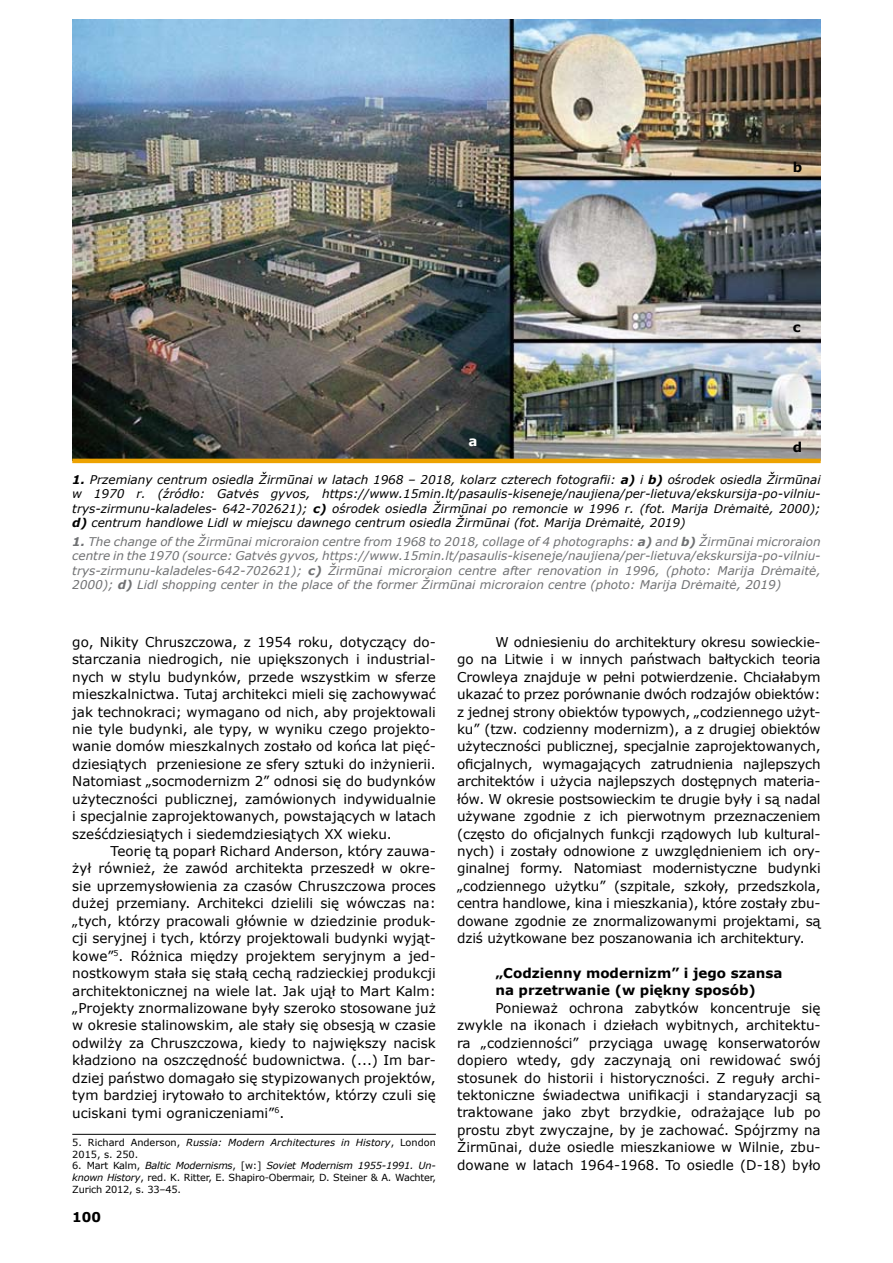
<style>
.page{position:relative;width:893px;height:1263px;background:#fff}
.page>*{position:absolute;margin:0;border:0;box-sizing:border-box;transform-origin:0 0}
.t1{font:13.5px/17.4px "Verdana";color:#000;text-align:justify}
.t2{font:700 13.5px/17.4px "Verdana";color:#000}
.t3{font:700 13.5px "Verdana";color:#fff}
.t4{font:italic 12px/14.4px "Verdana";color:#707173;text-align:justify}
.t5{font:italic 12px/14.4px "Verdana";color:#000;text-align:justify}
.t6{font:9.75px/11.7px "Verdana";letter-spacing:-.02em;color:#000}
.s1{font-weight:700}
.s2{font-style:italic}
</style>
<div class="page">
<hr style="left:72px;top:1134px;width:364px;height:1px;background:#000">
<img style="left:72px;top:19px;width:749px;height:440px">
<hr style="left:72px;top:459px;width:749px;height:4px;background:#eda200">
<p class="t2" style="left:793px;top:158px;width:11px">b</p>
<p class="t3" style="left:469px;top:432px;width:11px">a</p>
<p class="t2" style="left:793px;top:318px;width:9px">c</p>
<p class="t2" style="left:793px;top:438px;width:11px">d</p>
<p class="t5" style="left:72px;top:472px;width:750px"><span class="s1">1.</span> Przemiany centrum osiedla Žirmūnai w latach 1968 – 2018, kolarz czterech fotografii: <span class="s1">a)</span> i <span class="s1">b)</span> ośrodek osiedla Žirmūnai w 1970 r. (źródło: Gatvės gyvos, https://www.15min.lt/pasaulis-kiseneje/naujiena/per-lietuva/ekskursija-po-vilniu&shy;trys-zirmunu-kaladeles- 642-702621); <span class="s1">c)</span> ośrodek osiedla Žirmūnai po remoncie w 1996 r. (fot. Marija Drėmaitė, 2000); <span class="s1">d)</span> centrum handlowe Lidl w miejscu dawnego centrum osiedla Žirmūnai (fot. Marija Drėmaitė, 2019)</p>
<p class="t4" style="left:72px;top:534px;width:750px"><span class="s1">1.</span> The change of the Žirmūnai microraion centre from 1968 to 2018, collage of 4 photographs: <span class="s1">a)</span> and <span class="s1">b)</span> Žirmūnai microraion centre in the 1970 (source: Gatvės gyvos, https://www.15min.lt/pasaulis-kiseneje/naujiena/per-lietuva/ekskursija-po-vilniu&shy;trys-zirmunu-kaladeles-642-702621); <span class="s1">c)</span> Žirmūnai microraion centre after renovation in 1996, (photo: Marija Drėmaitė, 2000); <span class="s1">d)</span> Lidl shopping center in the place of the former Žirmūnai microraion centre (photo: Marija Drėmaitė, 2019)</p>
<p class="t1" style="left:72px;top:633px;width:365px">go, Nikity Chruszczowa, z 1954 roku, dotyczący do&shy;starczania niedrogich, nie upiększonych i industrial&shy;nych w stylu budynków, przede wszystkim w sferze mieszkalnictwa. Tutaj architekci mieli się zachowywać jak technokraci; wymagano od nich, aby projektowali nie tyle budynki, ale typy, w wyniku czego projekto&shy;wanie domów mieszkalnych zostało od końca lat pięć&shy;dziesiątych przeniesione ze sfery sztuki do inżynierii.<br>Natomiast „socmodernizm 2” odnosi się do budynków użyteczności publicznej, zamówionych indywidualnie i specjalnie zaprojektowanych, powstających w latach sześćdziesiątych i siedemdziesiątych XX wieku.</p>
<p class="t1" style="left:72px;top:842px;width:365px;text-indent:38px">Teorię tą poparł Richard Anderson, który zauwa&shy;żył również, że zawód architekta przeszedł w okre&shy;sie uprzemysłowienia za czasów Chruszczowa proces dużej przemiany. Architekci dzielili się wówczas na: „tych, którzy pracowali głównie w dziedzinie produk&shy;cji seryjnej i tych, którzy projektowali budynki wyjąt&shy;kowe”<sup>5</sup>. Różnica między projektem seryjnym a jed&shy;nostkowym stała się stałą cechą radzieckiej produkcji architektonicznej na wiele lat. Jak ujął to Mart Kalm: „Projekty znormalizowane były szeroko stosowane już w okresie stalinowskim, ale stały się obsesją w czasie odwilży za Chruszczowa, kiedy to największy nacisk kładziono na oszczędność budownictwa. (...) Im bar&shy;dziej państwo domagało się stypizowanych projektów, tym bardziej irytowało to architektów, którzy czuli się uciskani tymi ograniczeniami”<sup>6</sup>.</p>
<p class="t6" style="left:72px;top:1136px;width:365px">5. Richard Anderson, <span class="s2">Russia: Modern Architectures in History</span>, London<br>2015, s. 250.</p>
<p class="t6" style="left:72px;top:1160px;width:365px;text-align:justify">6. Mart Kalm, <span class="s2">Baltic Modernisms</span>, [w:] <span class="s2">Soviet Modernism 1955-1991. Un&shy;known History</span>, red. K. Ritter, E. Shapiro-Obermair, D. Steiner &amp; A. Wachter, Zurich 2012, s. 33–45.</p>
<p class="t2" style="left:72px;top:1208px;width:30px">100</p>
<p class="t1" style="left:457px;top:633px;width:365px;text-indent:38px">W odniesieniu do architektury okresu sowieckie&shy;go na Litwie i w innych państwach bałtyckich teoria Crowleya znajduje w pełni potwierdzenie. Chciałabym ukazać to przez porównanie dwóch rodzajów obiektów: z jednej strony obiektów typowych, „codziennego użyt&shy;ku” (tzw. codzienny modernizm), a z drugiej obiektów użyteczności publicznej, specjalnie zaprojektowanych, oficjalnych, wymagających zatrudnienia najlepszych architektów i użycia najlepszych dostępnych materia&shy;łów. W okresie postsowieckim te drugie były i są nadal używane zgodnie z ich pierwotnym przeznaczeniem (często do oficjalnych funkcji rządowych lub kultural&shy;nych) i zostały odnowione z uwzględnieniem ich ory&shy;ginalnej formy. Natomiast modernistyczne budynki „codziennego użytku” (szpitale, szkoły, przedszkola, centra handlowe, kina i mieszkania), które zostały zbu&shy;dowane zgodnie ze znormalizowanymi projektami, są dziś użytkowane bez poszanowania ich architektury.</p>
<p class="t2" style="left:495px;top:964px;width:289px">„Codzienny modernizm” i jego szansa na przetrwanie (w piękny sposób)</p>
<p class="t1" style="left:457px;top:999px;width:365px;text-indent:38px">Ponieważ ochrona zabytków koncentruje się zwykle na ikonach i dziełach wybitnych, architektu&shy;ra „codzienności” przyciąga uwagę konserwatorów dopiero wtedy, gdy zaczynają oni rewidować swój stosunek do historii i historyczności. Z reguły archi&shy;tektoniczne świadectwa unifikacji i standaryzacji są traktowane jako zbyt brzydkie, odrażające lub po prostu zbyt zwyczajne, by je zachować. Spójrzmy na Žirmūnai, duże osiedle mieszkaniowe w Wilnie, zbu&shy;dowane w latach 1964-1968. To osiedle (D-18) było</p>
</div>
